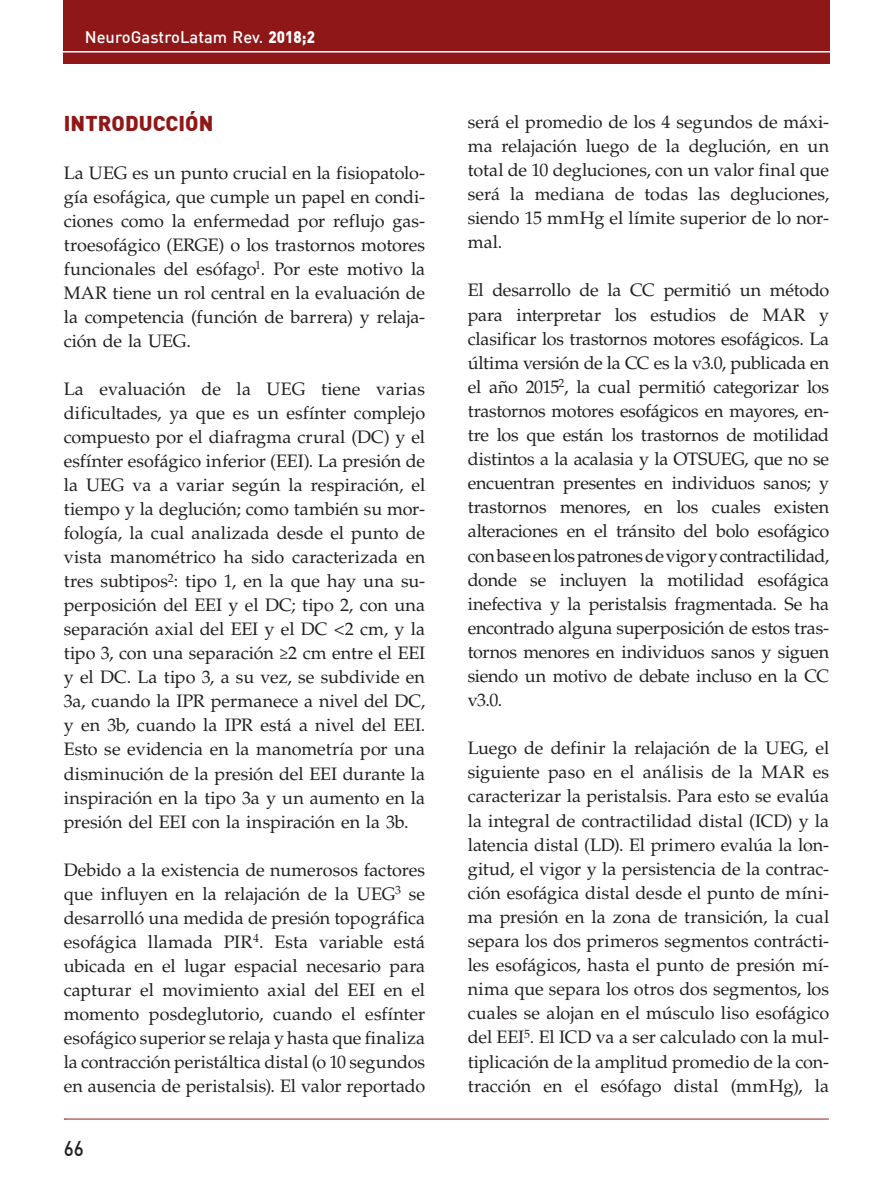
<style>
.page{position:relative;width:893px;height:1191px;background:#fff}
.page>*{position:absolute;margin:0;border:0;box-sizing:border-box;transform-origin:0 0}
.t1{font:900 21px "DIN";letter-spacing:.005em;color:#901717}
.t2{font:500 21px "DIN";color:#231f20;scale:.9 1}
.t3{font:18px/24.2px "Palatino LT Std";letter-spacing:-.005em;color:#231f20;text-align:justify}
.t4{font:500 16.5px "DIN";letter-spacing:.005em;color:#fff}
.s1{font-weight:900}
</style>
<div class="page">
<div style="left:59px;top:1115px;width:772px;height:6px;background:#901717;opacity:.4"></div>
<div style="left:63px;top:0;width:767px;height:64px;background:#901717"></div>
<hr style="left:59px;top:51px;width:775px;height:2px;background:#fff">
<p class="t4" style="left:85px;top:26px;width:232px">NeuroGastroLatam Rev. <span class="s1">2018;2</span></p>
<p class="t1" style="left:64px;top:110px;width:76px">INTRODUCC</p>
<p class="t1" style="left:178px;top:110px;width:33px">IÓN</p>
<p class="t3" style="left:64px;top:161px;width:363px">La UEG es un punto crucial en la fisiopatolo&shy;gía esofágica, que cumple un papel en condi&shy;ciones como la enfermedad por reflujo gas&shy;troesofágico (ERGE) o los trastornos motores funcionales del esófago<sup>1</sup>. Por este motivo la MAR tiene un rol central en la evaluación de la competencia (función de barrera) y relaja&shy;ción de la UEG.</p>
<p class="t3" style="left:64px;top:377px;width:363px">La evaluación de la UEG tiene varias dificultades, ya que es un esfínter complejo compuesto por el diafragma crural (DC) y el esfínter esofágico inferior (EEI). La presión de la UEG va a variar según la respiración, el tiempo y la deglución; como también su mor&shy;fología, la cual analizada desde el punto de vista manométrico ha sido caracterizada en tres subtipos<sup>2</sup>: tipo 1, en la que hay una su&shy;perposición del EEI y el DC; tipo 2, con una separación axial del EEI y el DC &lt;2 cm, y la tipo 3, con una separación ≥2 cm entre el EEI y el DC. La tipo 3, a su vez, se subdivide en 3a, cuando la IPR permanece a nivel del DC, y en 3b, cuando la IPR está a nivel del EEI.<br>Esto se evidencia en la manometría por una disminución de la presión del EEI durante la inspiración en la tipo 3a y un aumento en la presión del EEI con la inspiración en la 3b.</p>
<p class="t3" style="left:64px;top:857px;width:363px">Debido a la existencia de numerosos factores que influyen en la relajación de la UEG<sup>3</sup> se desarrolló una medida de presión topográfica esofágica llamada PIR<sup>4</sup>. Esta variable está ubicada en el lugar espacial necesario para capturar el movimiento axial del EEI en el momento posdeglutorio, cuando el esfínter esofágico superior se relaja y hasta que finaliza la contracción peristáltica distal (o 10 segundos en ausencia de peristalsis). El valor reportado</p>
<p class="t2" style="left:64px;top:1135px;width:24px">66</p>
<p class="t3" style="left:468px;top:110px;width:363px">será el promedio de los 4 segundos de máxi&shy;ma relajación luego de la deglución, en un total de 10 degluciones, con un valor final que será la mediana de todas las degluciones, siendo 15 mmHg el límite superior de lo nor&shy;mal.</p>
<p class="t3" style="left:468px;top:278px;width:363px">El desarrollo de la CC permitió un método para interpretar los estudios de MAR y clasificar los trastornos motores esofágicos. La última versión de la CC es la v3.0, publicada en el año 2015<sup>2</sup>, la cual permitió categorizar los trastornos motores esofágicos en mayores, en&shy;tre los que están los trastornos de motilidad distintos a la acalasia y la OTSUEG, que no se encuentran presentes en individuos sanos; y trastornos menores, en los cuales existen alteraciones en el tránsito del bolo esofágico con base en los patrones de vigor y contractilidad, donde se incluyen la motilidad esofágica inefectiva y la peristalsis fragmentada. Se ha encontrado alguna superposición de estos tras&shy;tornos menores en individuos sanos y siguen siendo un motivo de debate incluso en la CC v3.0.</p>
<p class="t3" style="left:468px;top:736px;width:363px">Luego de definir la relajación de la UEG, el siguiente paso en el análisis de la MAR es caracterizar la peristalsis. Para esto se evalúa la integral de contractilidad distal (ICD) y la latencia distal (LD). El primero evalúa la lon&shy;gitud, el vigor y la persistencia de la contrac&shy;ción esofágica distal desde el punto de míni&shy;ma presión en la zona de transición, la cual separa los dos primeros segmentos contrácti&shy;les esofágicos, hasta el punto de presión mí&shy;nima que separa los otros dos segmentos, los cuales se alojan en el músculo liso esofágico del EEI<sup>5</sup>. El ICD va a ser calculado con la mul&shy;tiplicación de la amplitud promedio de la con&shy;tracción en el esófago distal (mmHg), la</p>
</div>
